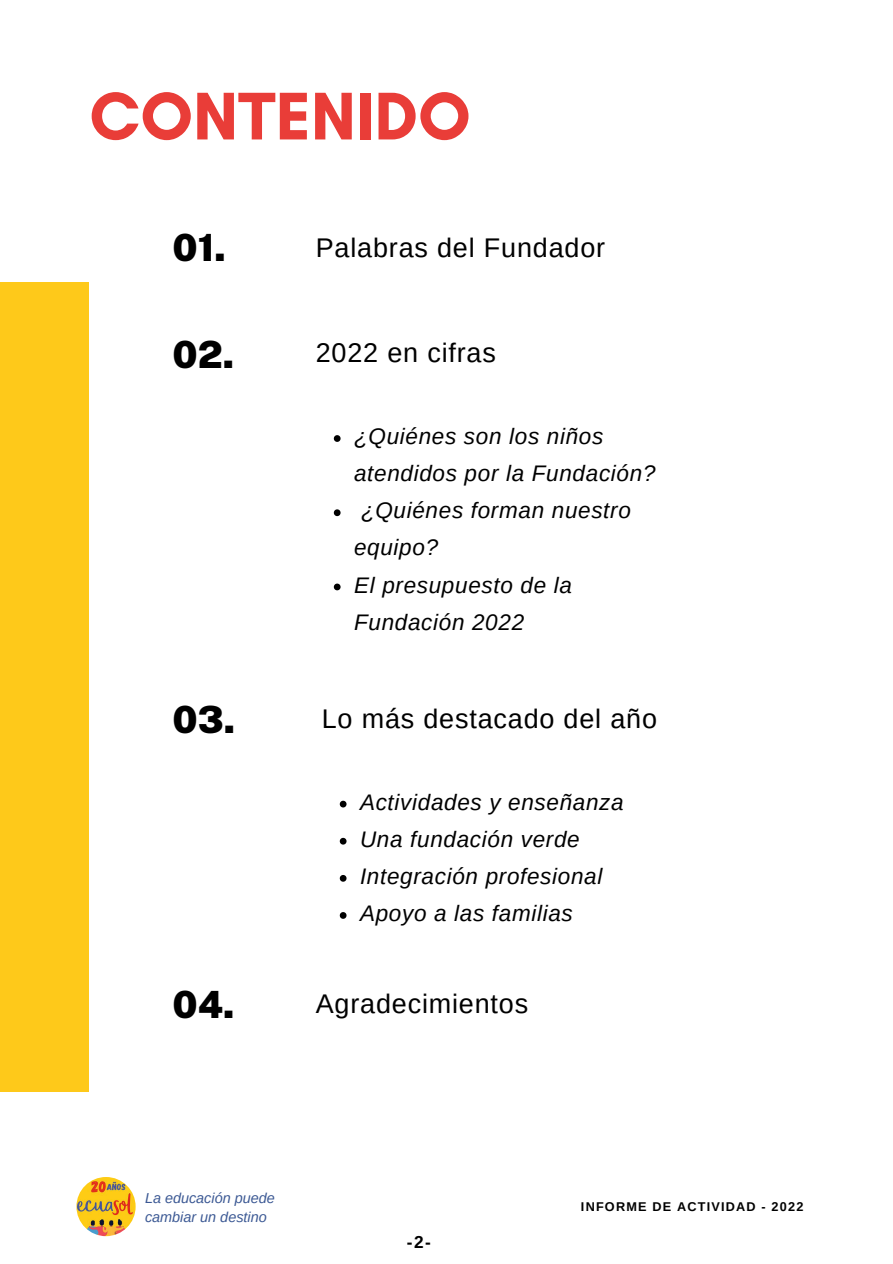
<style>
.page{position:relative;width:893px;height:1264px;background:#fff}
.page>*{position:absolute;margin:0;border:0;box-sizing:border-box;transform-origin:0 0}
.t1{font:700 68.55px "Glacial Indifference";color:#e93d38}
.t2{font:27px "Arimo";letter-spacing:.03em;color:#000}
.t3{font:italic 22.5px/37px "Arimo";letter-spacing:.03em;color:#000}
.t4{font:700 17.25px "Arimo";color:#000}
.t5{font:italic 14.4px/19px "Arimo";color:#3c5994}
.t6{font:700 12.75px "Arimo";letter-spacing:.09em;color:#000}
.s1{font-family:"Public Sans";font-weight:900;font-size:37.5px}
</style>
<div class="page">
<div style="left:0;top:282px;width:89px;height:810px;background:#fec91a"></div>
<svg style="left:334px;top:435px;width:6px;height:7px"></svg>
<svg style="left:334px;top:509px;width:6px;height:7px"></svg>
<svg style="left:334px;top:583px;width:6px;height:7px"></svg>
<svg style="left:340px;top:800px;width:6px;height:7px"></svg>
<svg style="left:340px;top:837px;width:6px;height:7px"></svg>
<svg style="left:340px;top:875px;width:6px;height:6px"></svg>
<svg style="left:340px;top:912px;width:6px;height:6px"></svg>
<img style="left:76px;top:1176px;width:60px;height:60px;border-radius:50%">
<h1 class="t1" style="left:89px;top:74px;width:383px">CONTENIDO</h1>
<p class="t2" style="left:172px;top:232px;width:434px"><span class="s1">01.</span> Palabras del Fundador</p>
<p class="t2" style="left:172px;top:337px;width:325px"><span class="s1">02.</span> 2022 en cifras</p>
<p class="t3" style="left:354px;top:418px;width:251px">¿Quiénes son los niños</p>
<p class="t3" style="left:354px;top:455px;width:303px">atendidos por la Fundación?</p>
<p class="t3" style="left:361px;top:492px;width:271px">¿Quiénes forman nuestro</p>
<p class="t3" style="left:354px;top:529px;width:86px">equipo?</p>
<p class="t3" style="left:354px;top:566px;width:219px">El presupuesto de la</p>
<p class="t3" style="left:354px;top:603px;width:172px">Fundación 2022</p>
<p class="t2" style="left:172px;top:703px;width:486px"><span class="s1">03.</span> Lo más destacado del año</p>
<p class="t3" style="left:360px;top:783px;width:265px">Actividades y enseñanza<br>Una fundación verde<br>Integración profesional<br>Apoyo a las familias</p>
<p class="t2" style="left:172px;top:988px;width:357px"><span class="s1">04.</span> Agradecimientos</p>
<p class="t5" style="left:145px;top:1188px;width:131px">La educación puede cambiar un destino</p>
<p class="t4" style="left:406px;top:1232px;width:26px">-2-</p>
<p class="t6" style="left:581px;top:1199px;width:224px">INFORME DE ACTIVIDAD - 2022</p>
</div>
